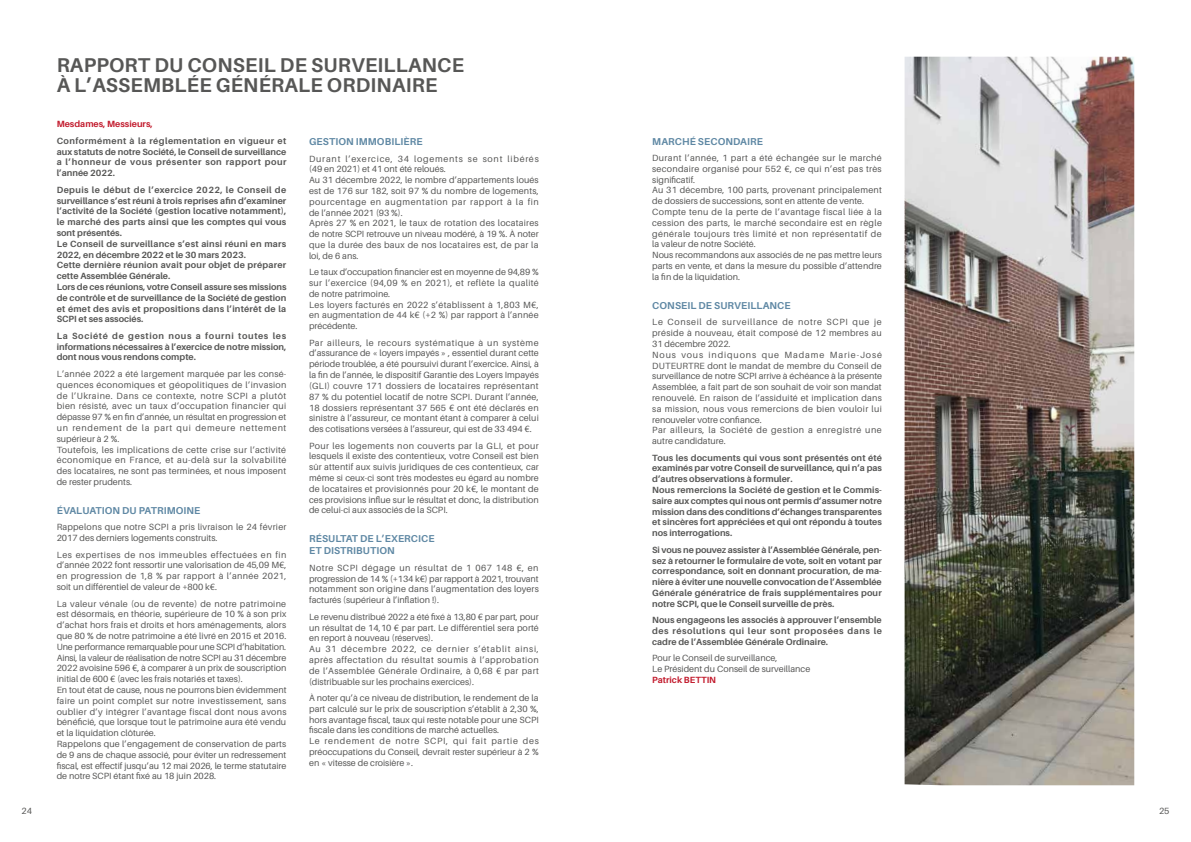
<style>
.page{position:relative;width:1191px;height:842px;background:#fff}
.page>*{position:absolute;margin:0;border:0;box-sizing:border-box;transform-origin:0 0}
.t1{font:700 20px/20px "Aileron";letter-spacing:.01em;color:#575756}
.t2{font:700 10px/12px "Aileron";letter-spacing:.01em;color:#5f88a4}
.t3{font:9px/10.8px "Aileron";letter-spacing:.015em;color:#575756}
.t4{font:700 9px/10.8px "Aileron";color:#575756;text-align:justify}
.t5{font:9px/10.8px "Aileron";letter-spacing:.035em;color:#575756}
.t6{font:700 9px "Aileron";color:#c21b2d}
</style>
<div class="page">
<img style="left:904px;top:57px;width:230px;height:728px">
<h1 class="t1" style="left:57px;top:55px;width:409px">RAPPORT DU CONSEIL DE SURVEILLANCE<br>À L’ASSEMBLÉE GÉNÉRALE ORDINAIRE</h1>
<p class="t6" style="left:57px;top:119px;width:97px">Mesdames, Messieurs,</p>
<p class="t4" style="left:57px;top:135px;width:231px">Conformément à la réglementation en vigueur et aux statuts de notre Société, le Conseil de surveillance a l’honneur de vous présenter son rapport pour l’année 2022.</p>
<p class="t4" style="left:57px;top:184px;width:231px;text-align:left">Depuis le début de l’exercice 2022, le Conseil de surveillance s’est réuni à trois reprises afin d’examiner l’activité de la Société (gestion locative notamment), le marché des parts ainsi que les comptes qui vous sont présentés.<br>Le Conseil de surveillance s’est ainsi réuni en mars 2022, en décembre 2022 et le 30 mars 2023.<br>Cette dernière réunion avait pour objet de préparer cette Assemblée Générale.<br>Lors de ces réunions, votre Conseil assure ses missions de contrôle et de surveillance de la Société de gestion et émet des avis et propositions dans l’intérêt de la SCPI et ses associés.</p>
<p class="t4" style="left:57px;top:330px;width:231px">La Société de gestion nous a fourni toutes les informations nécessaires à l’exercice de notre mission, dont nous vous rendons compte.</p>
<p class="t5" style="left:57px;top:368px;width:231px">L’année 2022 a été largement marquée par les consé&shy;quences économiques et géopolitiques de l’invasion de l’Ukraine. Dans ce contexte, notre SCPI a plutôt bien résisté, avec un taux d’occupation financier qui dépasse 97 % en fin d’année, un résultat en progression et un rendement de la part qui demeure nettement supérieur à 2 %.<br>Toutefois, les implications de cette crise sur l’activité économique en France, et au-delà sur la solvabilité des locataires, ne sont pas terminées, et nous imposent de rester prudents.</p>
<p class="t2" style="left:57px;top:504px;width:145px">ÉVALUATION DU PATRIMOINE</p>
<p class="t3" style="left:57px;top:522px;width:231px">Rappelons que notre SCPI a pris livraison le 24 février<br>2017 des derniers logements construits.</p>
<p class="t3" style="left:57px;top:549px;width:231px;text-align:justify">Les expertises de nos immeubles effectuées en fin d’année 2022 font ressortir une valorisation de 45,09 M€, en progression de 1,8 % par rapport à l’année 2021, soit un différentiel de valeur de +800 k€.</p>
<p class="t3" style="left:57px;top:598px;width:231px">La valeur vénale (ou de revente) de notre patrimoine est désormais, en théorie, supérieure de 10 % à son prix d’achat hors frais et droits et hors aménagements, alors que 80 % de notre patrimoine a été livré en 2015 et 2016.<br>Une performance remarquable pour une SCPI d’habitation.<br>Ainsi, la valeur de réalisation de notre SCPI au 31 décembre 2022 avoisine 596 €, à comparer à un prix de souscription initial de 600 € (avec les frais notariés et taxes).<br>En tout état de cause, nous ne pourrons bien évidemment faire un point complet sur notre investissement, sans oublier d’y intégrer l’avantage fiscal dont nous avons bénéficié, que lorsque tout le patrimoine aura été vendu et la liquidation clôturée.<br>Rappelons que l’engagement de conservation de parts de 9 ans de chaque associé, pour éviter un redressement fiscal, est effectif jusqu’au 12 mai 2026, le terme statutaire de notre SCPI étant fixé au 18 juin 2028.</p>
<p class="t2" style="left:309px;top:136px;width:115px">GESTION IMMOBILIÈRE</p>
<p class="t3" style="left:309px;top:153px;width:231px">Durant l’exercice, 34 logements se sont libérés (49 en 2021) et 41 ont été reloués.<br>Au 31 décembre 2022, le nombre d’appartements loués est de 176 sur 182, soit 97 % du nombre de logements, pourcentage en augmentation par rapport à la fin de l’année 2021 (93 %).<br>Après 27 % en 2021, le taux de rotation des locataires de notre SCPI retrouve un niveau modéré, à 19 %. À noter que la durée des baux de nos locataires est, de par la loi, de 6 ans.</p>
<p class="t3" style="left:309px;top:267px;width:231px">Le taux d’occupation financier est en moyenne de 94,89 % sur l’exercice (94,09 % en 2021), et reflète la qualité de notre patrimoine.<br>Les loyers facturés en 2022 s’établissent à 1,803 M€, en augmentation de 44 k€ (+2 %) par rapport à l’année précédente.</p>
<p class="t3" style="left:309px;top:337px;width:231px;text-align:justify">Par ailleurs, le recours systématique à un système d’assurance de « loyers impayés » , essentiel durant cette période troublée, a été poursuivi durant l’exercice. Ainsi, à la fin de l’année, le dispositif Garantie des Loyers Impayés (GLI) couvre 171 dossiers de locataires représentant 87 % du potentiel locatif de notre SCPI. Durant l’année, 18 dossiers représentant 37 565 € ont été déclarés en sinistre à l’assureur, ce montant étant à comparer à celui des cotisations versées à l’assureur, qui est de 33 494 €.</p>
<p class="t3" style="left:309px;top:440px;width:231px;text-align:justify">Pour les logements non couverts par la GLI, et pour lesquels il existe des contentieux, votre Conseil est bien sûr attentif aux suivis juridiques de ces contentieux, car même si ceux-ci sont très modestes eu égard au nombre de locataires et provisionnés pour 20 k€, le montant de ces provisions influe sur le résultat et donc, la distribution de celui-ci aux associés de la SCPI.</p>
<p class="t2" style="left:309px;top:533px;width:127px">RÉSULTAT DE L’EXERCICE<br>ET DISTRIBUTION</p>
<p class="t3" style="left:309px;top:562px;width:231px;text-align:justify">Notre SCPI dégage un résultat de 1 067 148 €, en progression de 14 % (+134 k€) par rapport à 2021, trouvant notamment son origine dans l’augmentation des loyers facturés (supérieur à l’inflation !).</p>
<p class="t3" style="left:309px;top:611px;width:231px">Le revenu distribué 2022 a été fixé à 13,80 € par part, pour un résultat de 14,10 € par part. Le différentiel sera porté en report à nouveau (réserves).<br>Au 31 décembre 2022, ce dernier s’établit ainsi, après affectation du résultat soumis à l’approbation de l’Assemblée Générale Ordinaire, à 0,68 € par part (distribuable sur les prochains exercices).</p>
<p class="t3" style="left:309px;top:693px;width:231px">À noter qu’à ce niveau de distribution, le rendement de la part calculé sur le prix de souscription s’établit à 2,30 %, hors avantage fiscal, taux qui reste notable pour une SCPI fiscale dans les conditions de marché actuelles.<br>Le rendement de notre SCPI, qui fait partie des préoccupations du Conseil, devrait rester supérieur à 2 % en « vitesse de croisière ».</p>
<p class="t2" style="left:652px;top:135px;width:112px">MARCHÉ SECONDAIRE</p>
<p class="t3" style="left:652px;top:153px;width:231px">Durant l’année, 1 part a été échangée sur le marché secondaire organisé pour 552 €, ce qui n’est pas très significatif.<br>Au 31 décembre, 100 parts, provenant principalement de dossiers de successions, sont en attente de vente.<br>Compte tenu de la perte de l’avantage fiscal liée à la cession des parts, le marché secondaire est en règle générale toujours très limité et non représentatif de la valeur de notre Société.<br>Nous recommandons aux associés de ne pas mettre leurs parts en vente, et dans la mesure du possible d’attendre la fin de la liquidation.</p>
<p class="t2" style="left:652px;top:299px;width:140px">CONSEIL DE SURVEILLANCE</p>
<p class="t3" style="left:652px;top:317px;width:231px">Le Conseil de surveillance de notre SCPI que je préside à nouveau, était composé de 12 membres au 31 décembre 2022.<br>Nous vous indiquons que Madame Marie-José DUTEURTRE dont le mandat de membre du Conseil de surveillance de notre SCPI arrive à échéance à la présente Assemblée, a fait part de son souhait de voir son mandat renouvelé. En raison de l’assiduité et implication dans sa mission, nous vous remercions de bien vouloir lui renouveler votre confiance.<br>Par ailleurs, la Société de gestion a enregistré une autre candidature.</p>
<p class="t4" style="left:652px;top:452px;width:231px;text-align:left">Tous les documents qui vous sont présentés ont été examinés par votre Conseil de surveillance, qui n’a pas d’autres observations à formuler.<br>Nous remercions la Société de gestion et le Commis&shy;saire aux comptes qui nous ont permis d’assumer notre mission dans des conditions d’échanges transparentes et sincères fort appréciées et qui ont répondu à toutes nos interrogations.</p>
<p class="t4" style="left:652px;top:544px;width:231px">Si vous ne pouvez assister à l’Assemblée Générale, pen&shy;sez à retourner le formulaire de vote, soit en votant par correspondance, soit en donnant procuration, de ma&shy;nière à éviter une nouvelle convocation de l’Assemblée Générale génératrice de frais supplémentaires pour notre SCPI, que le Conseil surveille de près.</p>
<p class="t4" style="left:652px;top:615px;width:231px">Nous engageons les associés à approuver l’ensemble des résolutions qui leur sont proposées dans le cadre de l’Assemblée Générale Ordinaire.</p>
<p class="t3" style="left:652px;top:653px;width:160px">Pour le Conseil de surveillance,<br>Le Président du Conseil de surveillance</p>
<p class="t6" style="left:652px;top:675px;width:65px">Patrick BETTIN</p>
<p class="t3" style="left:22px;top:806px;width:12px">24</p>
<p class="t3" style="left:1159px;top:806px;width:12px">25</p>
</div>
